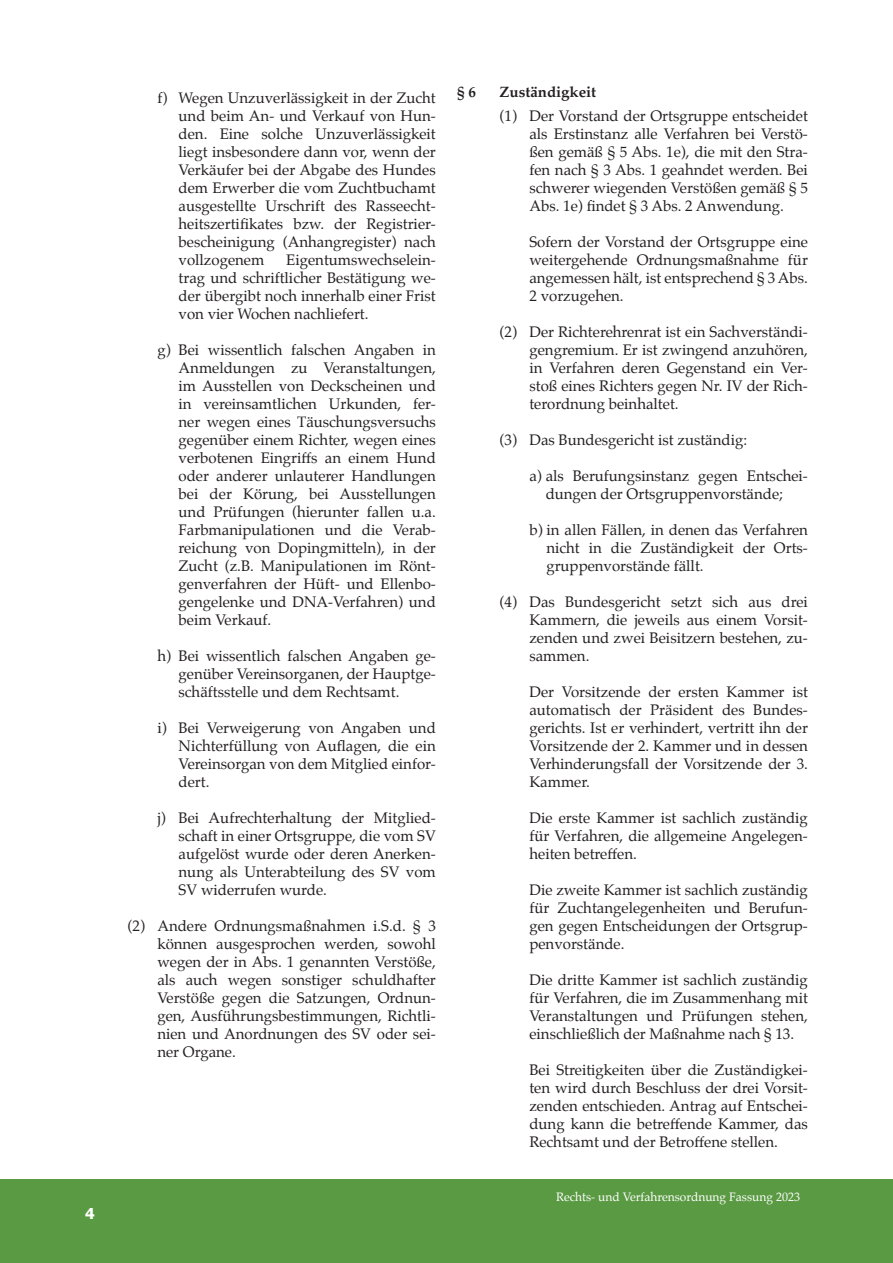
<style>
.page{position:relative;width:893px;height:1263px;background:#fff}
.page>*{position:absolute;margin:0;border:0;box-sizing:border-box;transform-origin:0 0}
.t1{font:15px/18px "Palatino";color:#231f20;text-align:justify}
.Heading_1{font:700 15px "Palatino";color:#231f20}
.t2{font:700 15px "Tahoma";color:#fff}
.t3{font:12px "Palatino";color:#fff}
</style>
<div class="page">
<div style="left:0;top:1180px;width:893px;height:83px;background:#5a9a43"></div>
<p class="t2" style="left:85px;top:1203px;width:11px">4</p>
<p class="t1" style="left:179px;top:89px;width:259px;text-indent:-21px">f) Wegen Unzuverlässigkeit in der Zucht und beim An- und Verkauf von Hun&shy;den. Eine solche Unzuverlässigkeit liegt insbesondere dann vor, wenn der Verkäufer bei der Abgabe des Hundes dem Erwerber die vom Zuchtbuchamt ausgestellte Urschrift des Rasseecht&shy;heitszertifikates bzw. der Registrier&shy;bescheinigung (Anhangregister) nach vollzogenem</p>
<p class="t1" style="left:179px;top:251px;width:259px;text-indent:108px">Eigentumswechselein&shy;trag und schriftlicher Bestätigung we&shy;der übergibt noch innerhalb einer Frist von vier Wochen nachliefert.</p>
<p class="t1" style="left:179px;top:341px;width:259px;text-indent:-21px">g) Bei wissentlich falschen Angaben in Anmeldungen zu Veranstaltungen, im Ausstellen von Deckscheinen und in vereinsamtlichen Urkunden, fer&shy;ner wegen eines Täuschungsversuchs gegenüber einem Richter, wegen eines verbotenen Eingriffs an einem Hund oder anderer unlauterer Handlungen bei der Körung, bei Ausstellungen und Prüfungen (hierunter fallen u.a.<br>Farbmanipulationen und die Verab&shy;reichung von Dopingmitteln), in der Zucht (z.B. Manipulationen im Rönt&shy;genverfahren der Hüft- und Ellenbo&shy;gengelenke und DNA-Verfahren) und beim Verkauf.</p>
<p class="t1" style="left:179px;top:647px;width:259px;text-indent:-21px">h) Bei wissentlich falschen Angaben ge&shy;genüber Vereinsorganen, der Hauptge&shy;schäftsstelle und dem Rechtsamt.</p>
<p class="t1" style="left:179px;top:719px;width:259px;text-indent:-21px">i) Bei Verweigerung von Angaben und Nichterfüllung von Auflagen, die ein Vereinsorgan von dem Mitglied einfor&shy;dert.</p>
<p class="t1" style="left:179px;top:809px;width:259px;text-indent:-21px">j) Bei Aufrechterhaltung der Mitglied&shy;schaft in einer Ortsgruppe, die vom SV aufgelöst wurde oder deren Anerken&shy;nung als Unterabteilung des SV vom SV widerrufen wurde.</p>
<p class="t1" style="left:157px;top:917px;width:280px;text-indent:-30px">(2) Andere Ordnungsmaßnahmen i.S.d. § 3 können ausgesprochen werden, sowohl wegen der in Abs. 1 genannten Verstöße, als auch wegen sonstiger schuldhafter Verstöße gegen die Satzungen, Ordnun&shy;gen, Ausführungsbestimmungen, Richtli&shy;nien und Anordnungen des SV oder sei&shy;ner Organe.</p>
<p class="Heading_1" style="left:457px;top:79px;width:20px">§ 6</p>
<p class="Heading_1" style="left:500px;top:79px;width:98px">Zuständigkeit</p>
<p class="t1" style="left:529px;top:107px;width:280px;text-indent:-30px">(1) Der Vorstand der Ortsgruppe entscheidet als Erstinstanz alle Verfahren bei Verstö&shy;ßen gemäß § 5 Abs. 1e), die mit den Stra&shy;fen nach § 3 Abs. 1 geahndet werden. Bei schwerer wiegenden Verstößen gemäß § 5<br>Abs. 1e) findet § 3 Abs. 2 Anwendung.</p>
<p class="t1" style="left:529px;top:233px;width:280px">Sofern der Vorstand der Ortsgruppe eine weitergehende Ordnungsmaßnahme für angemessen hält, ist entsprechend § 3 Abs.<br>2 vorzugehen.</p>
<p class="t1" style="left:529px;top:323px;width:280px;text-indent:-30px">(2) Der Richterehrenrat ist ein Sachverständi&shy;gengremium. Er ist zwingend anzuhören, in Verfahren deren Gegenstand ein Ver&shy;stoß eines Richters gegen Nr. IV der Rich&shy;terordnung beinhaltet.</p>
<p class="t1" style="left:500px;top:431px;width:249px">(3) Das Bundesgericht ist zuständig:</p>
<p class="t1" style="left:529px;top:467px;width:280px;text-align:center">a) als Berufungsinstanz gegen Entschei&shy;dungen der Ortsgruppenvorstände;</p>
<p class="t1" style="left:546px;top:521px;width:263px;text-indent:-17px">b) in allen Fällen, in denen das Verfahren nicht in die Zuständigkeit der Orts&shy;gruppenvorstände fällt.</p>
<p class="t1" style="left:529px;top:593px;width:280px;text-indent:-30px">(4) Das Bundesgericht setzt sich aus drei Kammern, die jeweils aus einem Vorsit&shy;zenden und zwei Beisitzern bestehen, zu&shy;sammen.</p>
<p class="t1" style="left:529px;top:683px;width:280px">Der Vorsitzende der ersten Kammer ist automatisch der Präsident des Bundes&shy;gerichts. Ist er verhindert, vertritt ihn der Vorsitzende der 2. Kammer und in dessen Verhinderungsfall der Vorsitzende der 3.<br>Kammer.</p>
<p class="t1" style="left:529px;top:809px;width:280px">Die erste Kammer ist sachlich zuständig für Verfahren, die allgemeine Angelegen&shy;heiten betreffen.</p>
<p class="t1" style="left:529px;top:881px;width:280px">Die zweite Kammer ist sachlich zuständig für Zuchtangelegenheiten und Berufun&shy;gen gegen Entscheidungen der Ortsgrup&shy;penvorstände.</p>
<p class="t1" style="left:529px;top:971px;width:280px">Die dritte Kammer ist sachlich zuständig für Verfahren, die im Zusammenhang mit Veranstaltungen und Prüfungen stehen, einschließlich der Maßnahme nach § 13.</p>
<p class="t1" style="left:529px;top:1061px;width:280px">Bei Streitigkeiten über die Zuständigkei&shy;ten wird durch Beschluss der drei Vorsit&shy;zenden entschieden. Antrag auf Entschei&shy;dung kann die betreffende Kammer, das Rechtsamt und der Betroffene stellen.</p>
<p class="t3" style="left:556px;top:1187px;width:245px">Rechts- und Verfahrensordnung Fassung 2023</p>
</div>
